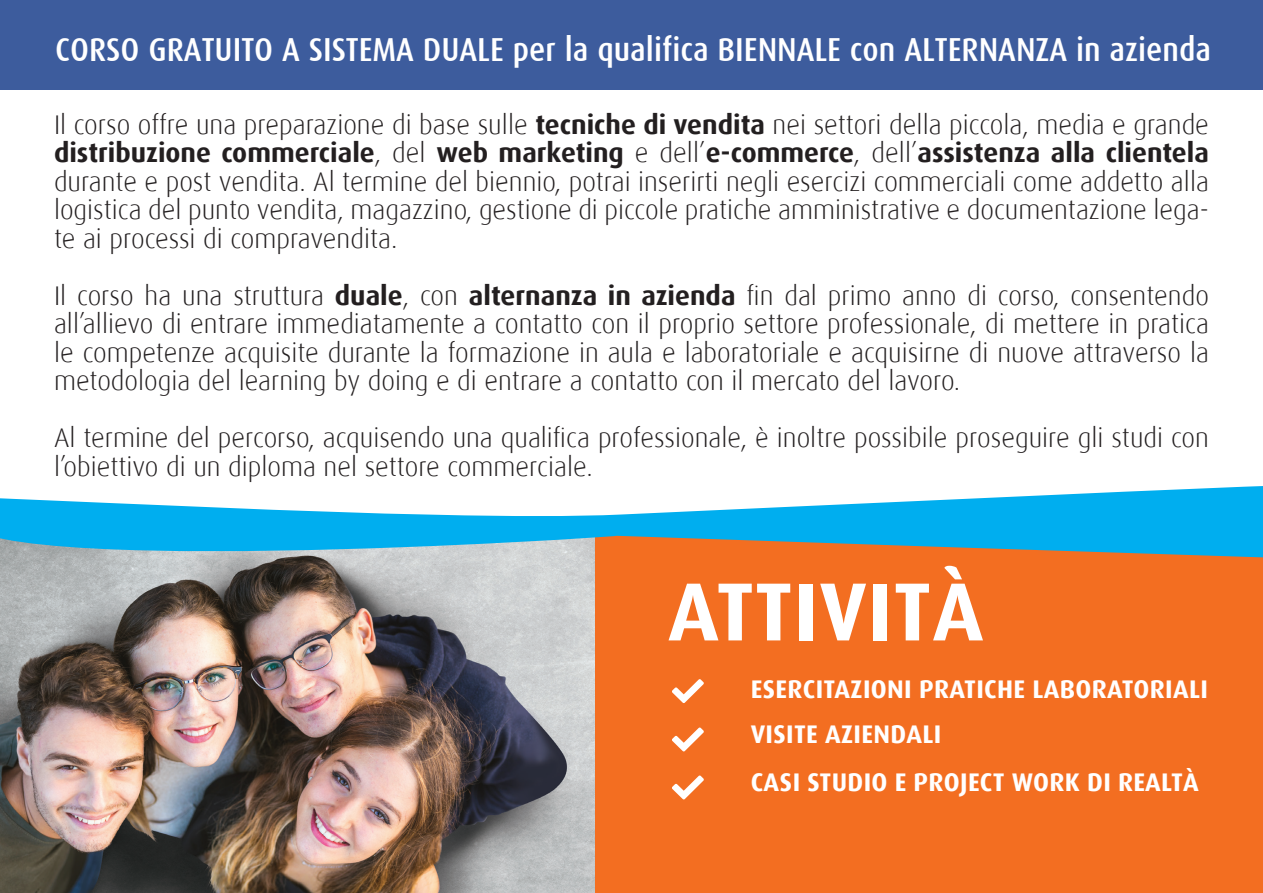
<style>
.page{position:relative;width:1263px;height:893px;background:#fff}
.page>*{position:absolute;margin:0;border:0;box-sizing:border-box;transform-origin:0 0}
.t1{font:700 82.5px "Dax";letter-spacing:.015em;color:#fff}
.t2{font:500 33.3px "Dax Condensed";color:#fff;scale:1.06 1}
.t3{font:300 27px/28.5px "Dax";color:#231f20;text-align:justify}
.t4{font:700 25.5px "Dax";letter-spacing:.015em;color:#fff}
.s1{font-weight:700}
</style>
<div class="page">
<img style="left:0;top:585px;width:595px;height:308px">
<div style="left:595px;top:536px;width:668px;height:357px;background:#f36e21"></div>
<div style="left:0;top:0;width:1263px;height:89px;background:#3d5c9d"></div>
<svg style="left:672px;top:679px;width:32px;height:24px"></svg>
<svg style="left:672px;top:727px;width:32px;height:24px"></svg>
<svg style="left:672px;top:775px;width:32px;height:24px"></svg>
<svg style="left:0;top:486px;width:1263px;height:99px"></svg>
<p class="t2" style="left:55px;top:31px;width:1092px">CORSO GRATUITO A SISTEMA DUALE per la qualifica BIENNALE con ALTERNANZA in azienda</p>
<p class="t3" style="left:54px;top:111px;width:1156px">Il corso offre una preparazione di base sulle <span class="s1">tecniche di vendita</span> nei settori della piccola, media e grande <span class="s1">distribuzione commerciale</span>, del <span class="s1">web marketing</span> e dell’<span class="s1">e-commerce</span>, dell’<span class="s1">assistenza alla clientela </span>durante e post vendita. Al termine del biennio, potrai inserirti negli esercizi commerciali come addetto alla logistica del punto vendita, magazzino, gestione di piccole pratiche amministrative e documentazione lega&shy;te ai processi di compravendita.</p>
<p class="t3" style="left:54px;top:282px;width:1156px">Il corso ha una struttura <span class="s1">duale</span>, con <span class="s1">alternanza in azienda</span> fin dal primo anno di corso, consentendo all’allievo di entrare immediatamente a contatto con il proprio settore professionale, di mettere in pratica le competenze acquisite durante la formazione in aula e laboratoriale e acquisirne di nuove attraverso la metodologia del learning by doing e di entrare a contatto con il mercato del lavoro.</p>
<p class="t3" style="left:54px;top:424px;width:1156px">Al termine del percorso, acquisendo una qualifica professionale, è inoltre possibile proseguire gli studi con l’obiettivo di un diploma nel settore commerciale.</p>
<p class="t1" style="left:668px;top:565px;width:317px">ATTIVITÀ</p>
<p class="t4" style="left:751px;top:674px;width:459px">ESERCITAZIONI PRATICHE LABORATORIALI</p>
<p class="t4" style="left:751px;top:720px;width:192px">VISITE AZIENDALI</p>
<p class="t4" style="left:751px;top:768px;width:450px">CASI STUDIO E PROJECT WORK DI REALTÀ</p>
</div>
